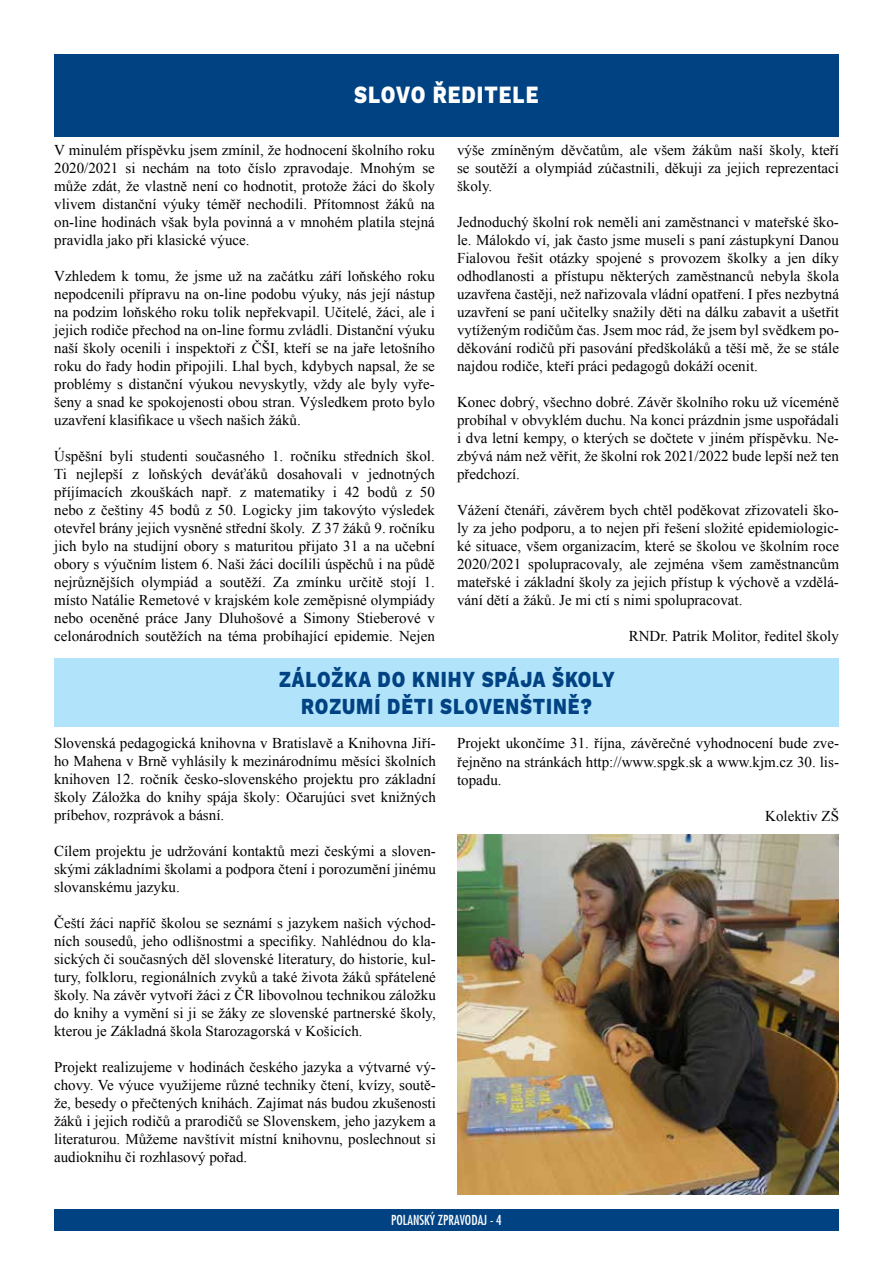
<style>
.page{position:relative;width:893px;height:1263px;background:#fff}
.page>*{position:absolute;margin:0;border:0;box-sizing:border-box;transform-origin:0 0}
.t1{font:800 24.3px "Work Sans";letter-spacing:.05em;color:#fff;scale:.82 1}
.t2{font:800 22.5px/27px "Work Sans";letter-spacing:.05em;color:#004282;text-align:center;scale:.82 1}
.t3{font:15px/18px "Times New Roman";color:#000;text-align:justify}
.t4{font:13.5px "Fujiyama Plain";color:#fff}
</style>
<div class="page">
<div style="left:54px;top:1209px;width:785px;height:21px;background:#004282"></div>
<div style="left:54px;top:54px;width:785px;height:82px;background:#004282"></div>
<div style="left:54px;top:659px;width:785px;height:68px;background:#b1e3fa"></div>
<img style="left:457px;top:835px;width:382px;height:360px">
<h1 class="t1" style="left:354px;top:80px;width:226px">SLOVO ŘEDITELE</h1>
<p class="t3" style="left:54px;top:141px;width:382px">V minulém příspěvku jsem zmínil, že hodnocení školního roku 2020/2021 si nechám na toto číslo zpravodaje. Mnohým se může zdát, že vlastně není co hodnotit, protože žáci do školy vlivem distanční výuky téměř nechodili. Přítomnost žáků na on-line hodinách však byla povinná a v mnohém platila stejná pravidla jako při klasické výuce.</p>
<p class="t3" style="left:54px;top:267px;width:382px">Vzhledem k tomu, že jsme už na začátku září loňského roku nepodcenili přípravu na on-line podobu výuky, nás její nástup na podzim loňského roku tolik nepřekvapil. Učitelé, žáci, ale i jejich rodiče přechod na on-line formu zvládli. Distanční výuku naší školy ocenili i inspektoři z ČŠI, kteří se na jaře letošního roku do řady hodin připojili. Lhal bych, kdybych napsal, že se problémy s distanční výukou nevyskytly, vždy ale byly vyře&shy;šeny a snad ke spokojenosti obou stran. Výsledkem proto bylo uzavření klasifikace u všech našich žáků.</p>
<p class="t3" style="left:54px;top:447px;width:382px">Úspěšní byli studenti současného 1. ročníku středních škol.<br>Ti nejlepší z loňských deváťáků dosahovali v jednotných příjímacích zkouškách např. z matematiky i 42 bodů z 50 nebo z češtiny 45 bodů z 50. Logicky jim takovýto výsledek otevřel brány jejich vysněné střední školy. Z 37 žáků 9. ročníku jich bylo na studijní obory s maturitou přijato 31 a na učební obory s výučním listem 6. Naši žáci docílili úspěchů i na půdě nejrůznějších olympiád a soutěží. Za zmínku určitě stojí 1. místo Natálie Remetové v krajském kole zeměpisné olympiády nebo oceněné práce Jany Dluhošové a Simony Stieberové v celonárodních soutěžích na téma probíhající epidemie. Nejen</p>
<p class="t3" style="left:457px;top:141px;width:383px">výše zmíněným děvčatům, ale všem žákům naší školy, kteří se soutěží a olympiád zúčastnili, děkuji za jejich reprezentaci školy.</p>
<p class="t3" style="left:457px;top:213px;width:383px">Jednoduchý školní rok neměli ani zaměstnanci v mateřské ško&shy;le. Málokdo ví, jak často jsme museli s paní zástupkyní Danou Fialovou řešit otázky spojené s provozem školky a jen díky odhodlanosti a přístupu některých zaměstnanců nebyla škola uzavřena častěji, než nařizovala vládní opatření. I přes nezbytná uzavření se paní učitelky snažily děti na dálku zabavit a ušetřit vytíženým rodičům čas. Jsem moc rád, že jsem byl svědkem po&shy;děkování rodičů při pasování předškoláků a těší mě, že se stále najdou rodiče, kteří práci pedagogů dokáží ocenit.</p>
<p class="t3" style="left:457px;top:393px;width:383px">Konec dobrý, všechno dobré. Závěr školního roku už víceméně probíhal v obvyklém duchu. Na konci prázdnin jsme uspořádali i dva letní kempy, o kterých se dočtete v jiném příspěvku. Ne&shy;zbývá nám než věřit, že školní rok 2021/2022 bude lepší než ten předchozí.</p>
<p class="t3" style="left:457px;top:501px;width:383px">Vážení čtenáři, závěrem bych chtěl poděkovat zřizovateli ško&shy;ly za jeho podporu, a to nejen při řešení složité epidemiologic&shy;ké situace, všem organizacím, které se školou ve školním roce 2020/2021 spolupracovaly, ale zejména všem zaměstnancům mateřské i základní školy za jejich přístup k výchově a vzdělá&shy;vání dětí a žáků. Je mi ctí s nimi spolupracovat.</p>
<p class="t3" style="left:629px;top:627px;width:212px">RNDr. Patrik Molitor, ředitel školy</p>
<h2 class="t2" style="left:279px;top:667px;width:411px">ZÁLOŽKA DO KNIHY SPÁJA ŠKOLY<br>ROZUMÍ DĚTI SLOVENŠTINĚ?</h2>
<p class="t3" style="left:457px;top:734px;width:383px">Projekt ukončíme 31. října, závěrečné vyhodnocení bude zve&shy;řejněno na stránkách http://www.spgk.sk a www.kjm.cz 30. lis&shy;topadu.</p>
<p class="t3" style="left:765px;top:806px;width:75px">Kolektiv ZŠ</p>
<p class="t3" style="left:54px;top:733px;width:383px">Slovenská pedagogická knihovna v Bratislavě a Knihovna Jiří&shy;ho Mahena v Brně vyhlásily k mezinárodnímu měsíci školních knihoven 12. ročník česko-slovenského projektu pro základní školy Záložka do knihy spája školy: Očarujúci svet knižných príbehov, rozprávok a básní.</p>
<p class="t3" style="left:54px;top:841px;width:383px">Cílem projektu je udržování kontaktů mezi českými a sloven&shy;skými základními školami a podpora čtení i porozumění jinému slovanskému jazyku.</p>
<p class="t3" style="left:54px;top:913px;width:383px">Čeští žáci napříč školou se seznámí s jazykem našich východ&shy;ních sousedů, jeho odlišnostmi a specifiky. Nahlédnou do kla&shy;sických či současných děl slovenské literatury, do historie, kul&shy;tury, folkloru, regionálních zvyků a také života žáků spřátelené školy. Na závěr vytvoří žáci z ČR libovolnou technikou záložku do knihy a vymění si ji se žáky ze slovenské partnerské školy, kterou je Základná škola Starozagorská v Košicích.</p>
<p class="t3" style="left:54px;top:1057px;width:383px">Projekt realizujeme v hodinách českého jazyka a výtvarné vý&shy;chovy. Ve výuce využijeme různé techniky čtení, kvízy, soutě&shy;že, besedy o přečtených knihách. Zajímat nás budou zkušenosti žáků i jejich rodičů a prarodičů se Slovenskem, jeho jazykem a literaturou. Můžeme navštívit místní knihovnu, poslechnout si audioknihu či rozhlasový pořad.</p>
<p class="t4" style="left:391px;top:1212px;width:112px">POLANSKÝ ZPRAVODAJ - 4</p>
</div>
